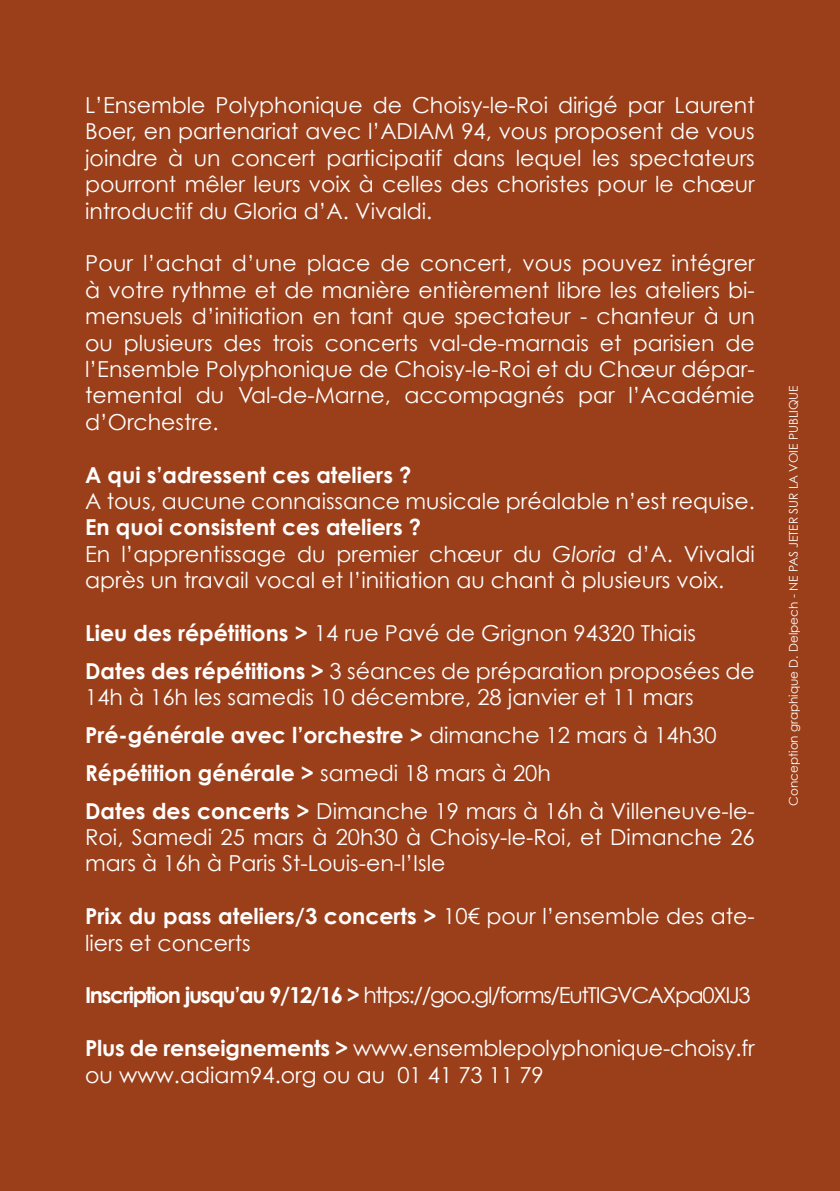
<style>
.page{position:relative;width:840px;height:1191px;background:#fff}
.page>*{position:absolute;margin:0;border:0;box-sizing:border-box;transform-origin:0 0}
.t1{font:22px/26.4px "Century Gothic";color:#fff}
.t2{font:22px "Century Gothic";letter-spacing:-.06em;color:#fff}
.t3{font:700 22px "Century Gothic";color:#fff}
.t4{font:12px "Century Gothic";color:#fff}
.s1{font-weight:700}
.s2{font-style:italic}
</style>
<div class="page">
<div style="left:0;top:0;width:839px;height:1191px;background:#9b3f1a"></div>
<p class="t1" style="left:85px;top:91px;width:670px;text-align:justify">L’Ensemble Polyphonique de Choisy-le-Roi dirigé par Laurent Boer, en partenariat avec l’ADIAM 94, vous proposent de vous joindre à un concert participatif dans lequel les spectateurs pourront mêler leurs voix à celles des choristes pour le chœur introductif du Gloria d’A. Vivaldi.</p>
<p class="t1" style="left:85px;top:250px;width:671px;text-align:justify">Pour l’achat d’une place de concert, vous pouvez intégrer à votre rythme et de manière entièrement libre les ateliers bi&shy;mensuels d’initiation en tant que spectateur - chanteur à un ou plusieurs des trois concerts val-de-marnais et parisien de l’Ensemble Polyphonique de Choisy-le-Roi et du Chœur dépar&shy;temental du Val-de-Marne, accompagnés par l’Académie d’Orchestre.</p>
<p class="t3" style="left:85px;top:461px;width:328px">A qui s’adressent ces ateliers ?</p>
<p class="t1" style="left:85px;top:487px;width:670px">A tous, aucune connaissance musicale préalable n’est requise.</p>
<p class="t1" style="left:85px;top:514px;width:670px"><span class="s1">En quoi consistent ces ateliers ?<br></span>En l’apprentissage du premier chœur du <span class="s2">Gloria</span> d’A. Vivaldi après un travail vocal et l’initiation au chant à plusieurs voix.</p>
<p class="t1" style="left:85px;top:614px;width:671px;line-height:37.8px"><span class="s1">Lieu des répétitions &gt;</span> 14 rue Pavé de Grignon 94320 Thiais<br><span class="s1">Dates des répétitions &gt;</span> 3 séances de préparation proposées de</p>
<p class="t1" style="left:85px;top:678px;width:670px;line-height:37.8px">14h à 16h les samedis 10 décembre, 28 janvier et 11 mars <span class="s1">Pré-générale avec l’orchestre &gt;</span> dimanche 12 mars à 14h30<br><span class="s1">Répétition générale &gt;</span> samedi 18 mars à 20h<br><span class="s1">Dates des concerts &gt;</span> Dimanche 19 mars à 16h à Villeneuve-le-</p>
<p class="t1" style="left:85px;top:823px;width:670px">Roi, Samedi 25 mars à 20h30 à Choisy-le-Roi, et Dimanche 26 mars à 16h à Paris St-Louis-en-l’Isle</p>
<p class="t1" style="left:85px;top:902px;width:670px"><span class="s1">Prix du pass ateliers/3 concerts &gt;</span> 10€ pour l’ensemble des ate&shy;liers et concerts</p>
<p class="t2" style="left:85px;top:982px;width:666px"><span class="s1">Inscription jusqu’au 9/12/16 &gt;</span> https://goo.gl/forms/EutTIGVCAXpa0XIJ3</p>
<p class="t1" style="left:85px;top:1034px;width:670px"><span class="s1">Plus de renseignements &gt;</span> www.ensemblepolyphonique-choisy.fr ou www.adiam94.org ou au 01 41 73 11 79</p>
<p class="t4" style="left:785px;top:805px;width:422px;rotate:-90deg">Conception graphique D. Delpech - NE PAS JETER SUR LA VOIE PUBLIQUE</p>
</div>
